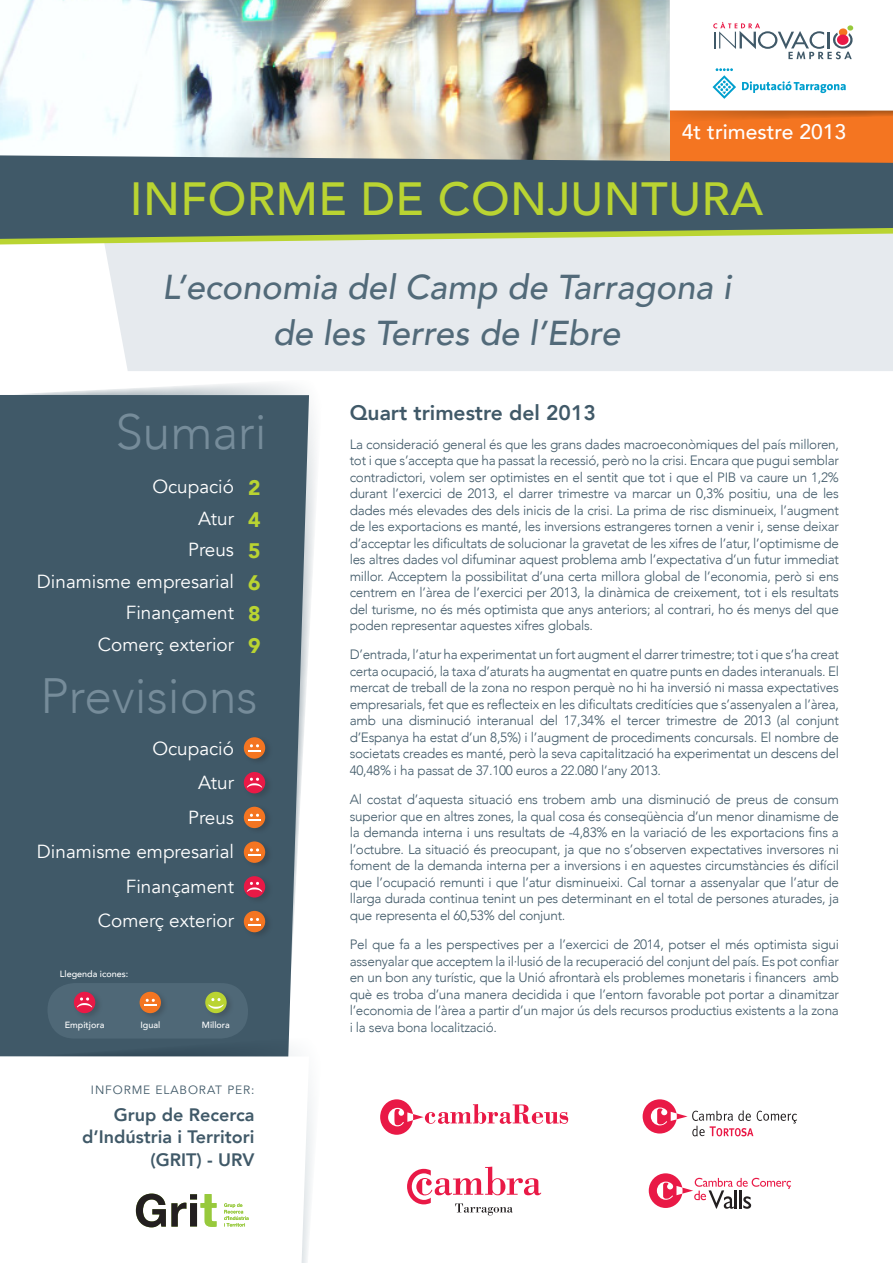
<style>
.page{position:relative;width:893px;height:1263px;background:#fff}
.page>*{position:absolute;margin:0;border:0;box-sizing:border-box;transform-origin:0 0}
.t1{font:300 49.5px "Avenir";color:#768c9a}
.t2{font:500 46.5px "Avenir";letter-spacing:.01em;color:#bad432}
.t3{font:italic 500 34.5px/46.5px "Avenir";color:#526a79;text-align:center}
.t4{font:800 21px "Avenir";color:#405968}
.t5{font:500 21px "Avenir";color:#fff}
.t6{font:900 21px "Avenir";color:#bad432}
.t7{font:18.9px/31.5px "Avenir";color:#fff;text-align:right}
.t8{font:800 18px "Avenir";color:#405968}
.t9{font:300 13.5px/16.5px "Avenir";letter-spacing:-.02em;color:#405968;text-align:justify}
.t10{font:12px "Avenir";letter-spacing:.075em;color:#405968}
.t11{font:500 9px "Avenir";color:#fff}
</style>
<div class="page">
<svg style="left:17px;top:384px;width:299px;height:246px"></svg>
<div style="left:0;top:395px;width:309px;height:661px;background:#405968"></div>
<svg style="left:29px;top:1036px;width:284px;height:181px;fill:#405968"></svg>
<svg style="left:0;top:1056px;width:309px;height:207px"></svg>
<div style="left:104px;top:244px;width:789px;height:127px;background:#e6eaee"></div>
<svg style="left:0;top:239px;width:893px;height:5px;background:#dae4ba"></svg>
<img style="left:0;top:0;width:671px;height:155px">
<div style="left:671px;top:92px;width:222px;height:83px;background:#f47521"></div>
<svg style="left:0;top:155px;width:893px;height:84px;background:#506568"></svg>
<svg style="left:649px;top:1173px;width:142px;height:36px"></svg>
<svg style="left:380px;top:1099px;width:188px;height:36px"></svg>
<svg style="left:407px;top:1166px;width:134px;height:49px"></svg>
<svg style="left:643px;top:1099px;width:154px;height:37px"></svg>
<svg style="left:136px;top:1193px;width:113px;height:34px"></svg>
<svg style="left:662px;top:0;width:231px;height:122px"></svg>
<div style="left:242px;top:735px;width:31px;height:31px;background:#231f20;opacity:.24"></div>
<div style="left:244px;top:737px;width:21px;height:22px;background:#f47521;border-radius:50%"></div>
<svg style="left:248px;top:744px;width:13px;height:8px"></svg>
<div style="left:242px;top:804px;width:31px;height:31px;background:#231f20;opacity:.24"></div>
<div style="left:244px;top:807px;width:21px;height:21px;background:#f47521;border-radius:50%"></div>
<svg style="left:248px;top:814px;width:13px;height:7px"></svg>
<div style="left:242px;top:839px;width:31px;height:31px;background:#231f20;opacity:.24"></div>
<div style="left:244px;top:841px;width:21px;height:22px;background:#f47521;border-radius:50%"></div>
<svg style="left:248px;top:848px;width:13px;height:8px"></svg>
<div style="left:242px;top:908px;width:31px;height:31px;background:#231f20;opacity:.24"></div>
<div style="left:244px;top:911px;width:21px;height:21px;background:#f47521;border-radius:50%"></div>
<svg style="left:248px;top:918px;width:13px;height:7px"></svg>
<div style="left:242px;top:770px;width:31px;height:30px;background:#231f20;opacity:.22"></div>
<div style="left:244px;top:772px;width:21px;height:21px;background:#e91946;border-radius:50%"></div>
<svg style="left:247px;top:778px;width:15px;height:10px"></svg>
<div style="left:242px;top:874px;width:31px;height:31px;background:#231f20;opacity:.22"></div>
<div style="left:244px;top:876px;width:21px;height:21px;background:#e91946;border-radius:50%"></div>
<svg style="left:247px;top:882px;width:15px;height:10px"></svg>
<div style="left:48px;top:983px;width:200px;height:55px;background:#4f6877;border-radius:27px"></div>
<div style="left:204px;top:989px;width:31px;height:31px;background:#231f20;opacity:.23"></div>
<div style="left:205px;top:992px;width:22px;height:21px;background:#bad432;border-radius:50%"></div>
<svg style="left:208px;top:998px;width:16px;height:11px"></svg>
<div style="left:138px;top:989px;width:31px;height:31px;background:#231f20;opacity:.24"></div>
<div style="left:140px;top:992px;width:21px;height:21px;background:#f47521;border-radius:50%"></div>
<svg style="left:144px;top:999px;width:13px;height:7px"></svg>
<div style="left:73px;top:989px;width:30px;height:31px;background:#231f20;opacity:.22"></div>
<div style="left:74px;top:992px;width:21px;height:21px;background:#e91946;border-radius:50%"></div>
<svg style="left:77px;top:997px;width:15px;height:10px"></svg>
<p class="t5" style="left:682px;top:114px;width:166px">4t trimestre 2013</p>
<p class="t2" style="left:130px;top:158px;width:635px">INFORME DE CONJUNTURA</p>
<p class="t3" style="left:162px;top:264px;width:570px">L’economia del Camp de Tarragona i de les Terres de l’Ebre</p>
<p class="t1" style="left:115px;top:402px;width:153px">Sumari</p>
<p class="t7" style="left:152px;top:471px;width:83px">Ocupació</p>
<p class="t7" style="left:198px;top:503px;width:38px">Atur</p>
<p class="t7" style="left:188px;top:534px;width:47px">Preus</p>
<p class="t7" style="left:37px;top:566px;width:199px">Dinamisme empresarial</p>
<p class="t7" style="left:98px;top:597px;width:138px">Finançament<br>Comerç exterior</p>
<p class="t6" style="left:248px;top:470px;width:14px">2</p>
<p class="t6" style="left:248px;top:501px;width:14px">4</p>
<p class="t6" style="left:248px;top:533px;width:14px">5</p>
<p class="t6" style="left:248px;top:564px;width:14px">6</p>
<p class="t6" style="left:248px;top:596px;width:14px">8</p>
<p class="t6" style="left:248px;top:627px;width:14px">9</p>
<p class="t1" style="left:40px;top:667px;width:219px">Previsions</p>
<p class="t7" style="left:152px;top:733px;width:83px">Ocupació</p>
<p class="t7" style="left:198px;top:767px;width:38px">Atur</p>
<p class="t7" style="left:188px;top:802px;width:47px">Preus</p>
<p class="t7" style="left:37px;top:836px;width:199px">Dinamisme empresarial</p>
<p class="t7" style="left:98px;top:869px;width:138px;line-height:34.5px">Finançament<br>Comerç exterior</p>
<p class="t11" style="left:60px;top:965px;width:70px">Llegenda icones:</p>
<p class="t11" style="left:65px;top:1017px;width:41px">Empitjora</p>
<p class="t11" style="left:140px;top:1017px;width:21px">Igual</p>
<p class="t11" style="left:202px;top:1017px;width:29px">Millora</p>
<p class="t10" style="left:91px;top:1083px;width:165px">INFORME ELABORAT PER:</p>
<p class="t8" style="left:114px;top:1101px;width:142px">Grup de Recerca</p>
<p class="t8" style="left:82px;top:1123px;width:174px">d’Indústria i Territori</p>
<p class="t8" style="left:150px;top:1146px;width:106px">(GRIT) - URV</p>
<p class="t4" style="left:350px;top:397px;width:248px">Quart trimestre del 2013</p>
<p class="t9" style="left:350px;top:436px;width:491px">La consideració general és que les grans dades macroeconòmiques del país milloren, tot i que s’accepta que ha passat la recessió, però no la crisi. Encara que pugui semblar contradictori, volem ser optimistes en el sentit que tot i que el PIB va caure un 1,2% durant l’exercici de 2013, el darrer trimestre va marcar un 0,3% positiu, una de les dades més elevades des dels inicis de la crisi. La prima de risc disminueix, l’augment de les exportacions es manté, les inversions estrangeres tornen a venir i, sense deixar d’acceptar les dificultats de solucionar la gravetat de les xifres de l’atur, l’optimisme de les altres dades vol difuminar aquest problema amb l’expectativa d’un futur immediat millor. Acceptem la possibilitat d’una certa millora global de l’economia, però si ens centrem en l’àrea de l’exercici per 2013, la dinàmica de creixement, tot i els resultats del turisme, no és més optimista que anys anteriors; al contrari, ho és menys del que poden representar aquestes xifres globals.</p>
<p class="t9" style="left:350px;top:646px;width:491px">D’entrada, l’atur ha experimentat un fort augment el darrer trimestre; tot i que s’ha creat certa ocupació, la taxa d’aturats ha augmentat en quatre punts en dades interanuals. El mercat de treball de la zona no respon perquè no hi ha inversió ni massa expectatives empresarials, fet que es reflecteix en les dificultats creditícies que s’assenyalen a l’àrea, amb una disminució interanual del 17,34% el tercer trimestre de 2013 (al conjunt d’Espanya ha estat d’un 8,5%) i l’augment de procediments concursals. El nombre de societats creades es manté, però la seva capitalització ha experimentat un descens del 40,48% i ha passat de 37.100 euros a 22.080 l’any 2013.</p>
<p class="t9" style="left:350px;top:791px;width:491px">Al costat d’aquesta situació ens trobem amb una disminució de preus de consum superior que en altres zones, la qual cosa és conseqüència d’un menor dinamisme de la demanda interna i uns resultats de -4,83% en la variació de les exportacions fins a l’octubre. La situació és preocupant, ja que no s’observen expectatives inversores ni foment de la demanda interna per a inversions i en aquestes circumstàncies és difícil que l’ocupació remunti i que l’atur disminueixi. Cal tornar a assenyalar que l’atur de llarga durada continua tenint un pes determinant en el total de persones aturades, ja que representa el 60,53% del conjunt.</p>
<p class="t9" style="left:350px;top:936px;width:491px">Pel que fa a les perspectives per a l’exercici de 2014, potser el més optimista sigui assenyalar que acceptem la il·lusió de la recuperació del conjunt del país. Es pot confiar en un bon any turístic, que la Unió afrontarà els problemes monetaris i financers amb què es troba d’una manera decidida i que l’entorn favorable pot portar a dinamitzar l’economia de l’àrea a partir d’un major ús dels recursos productius existents a la zona i la seva bona localització.</p>
</div>
